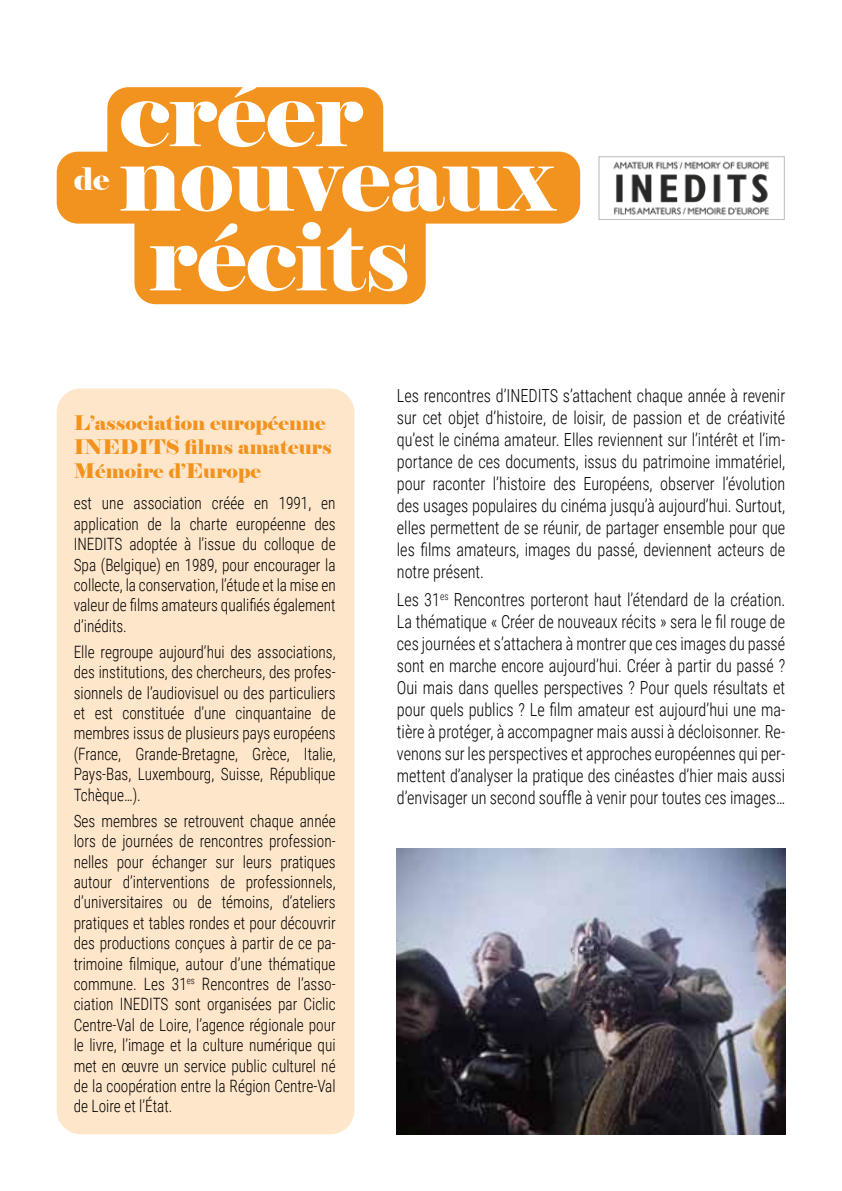
<style>
.page{position:relative;width:842px;height:1191px;background:#fff}
.page>*{position:absolute;margin:0;border:0;box-sizing:border-box;transform-origin:0 0}
.t1{font:93px/79.6px "Elephant";color:#fff}
.t2{font:30.8px "Elephant";color:#fff}
.t3{font:20px/24px "Elephant";color:#f3931f}
.t4{font:300 18px/22px "Roboto Condensed";color:#000;text-align:justify;scale:.9 1}
.t5{font:300 17px/20.4px "Roboto Condensed";color:#000;text-align:justify;scale:.9 1}
</style>
<div class="page">
<div style="left:57px;top:388px;width:297px;height:746px;background:#fee6cb;border-radius:24px"></div>
<img style="left:598px;top:156px;width:187px;height:64px">
<div style="left:57px;top:152px;width:523px;height:72px;background:#f3931f;border-radius:21px"></div>
<div style="left:134px;top:201px;width:292px;height:103px;background:#f3931f;border-radius:21px"></div>
<div style="left:107px;top:87px;width:276px;height:96px;background:#f3931f;border-radius:21px"></div>
<img style="left:397px;top:848px;width:388px;height:286px">
<h2 class="t2" style="left:74px;top:160px;width:37px">de</h2>
<h1 class="t1" style="left:120px;top:75px;width:245px">créer</h1>
<h1 class="t1" style="left:149px;top:139px;width:407px;text-indent:-30px">nouveaux récits</h1>
<p class="t3" style="left:74px;top:411px;width:260px">L’association européenne<br>INEDITS films amateurs<br>Mémoire d’Europe</p>
<p class="t5" style="left:74px;top:492px;width:293px">est une association créée en 1991, en application de la charte européenne des INEDITS adoptée à l’issue du colloque de Spa (Belgique) en 1989, pour encourager la collecte, la conservation, l’étude et la mise en valeur de films amateurs qualifiés également d’inédits.</p>
<p class="t5" style="left:74px;top:641px;width:293px">Elle regroupe aujourd’hui des associations, des institutions, des chercheurs, des profes&shy;sionnels de l’audiovisuel ou des particuliers et est constituée d’une cinquantaine de membres issus de plusieurs pays européens (France, Grande-Bretagne, Grèce, Italie, Pays-Bas, Luxembourg, Suisse, République Tchèque…).</p>
<p class="t5" style="left:74px;top:810px;width:293px">Ses membres se retrouvent chaque année lors de journées de rencontres profession&shy;nelles pour échanger sur leurs pratiques autour d’interventions de professionnels, d’universitaires ou de témoins, d’ateliers pratiques et tables rondes et pour découvrir des productions conçues à partir de ce pa&shy;trimoine filmique, autour d’une thématique commune. Les 31<sup>es</sup> Rencontres de l’asso&shy;ciation INEDITS sont organisées par Ciclic Centre-Val de Loire, l’agence régionale pour le livre, l’image et la culture numérique qui met en œuvre un service public culturel né de la coopération entre la Région Centre-Val de Loire et l’État.</p>
<p class="t4" style="left:397px;top:384px;width:433px">Les rencontres d’INEDITS s’attachent chaque année à revenir sur cet objet d’histoire, de loisir, de passion et de créativité qu’est le cinéma amateur. Elles reviennent sur l’intérêt et l’im&shy;portance de ces documents, issus du patrimoine immatériel, pour raconter l’histoire des Européens, observer l’évolution des usages populaires du cinéma jusqu’à aujourd’hui. Surtout, elles permettent de se réunir, de partager ensemble pour que les films amateurs, images du passé, deviennent acteurs de notre présent.</p>
<p class="t4" style="left:397px;top:587px;width:433px">Les 31<sup>es</sup> Rencontres porteront haut l’étendard de la création.<br>La thématique « Créer de nouveaux récits » sera le fil rouge de ces journées et s’attachera à montrer que ces images du passé sont en marche encore aujourd’hui. Créer à partir du passé ?<br>Oui mais dans quelles perspectives ? Pour quels résultats et pour quels publics ? Le film amateur est aujourd’hui une ma&shy;tière à protéger, à accompagner mais aussi à décloisonner. Re&shy;venons sur les perspectives et approches européennes qui per&shy;mettent d’analyser la pratique des cinéastes d’hier mais aussi d’envisager un second souffle à venir pour toutes ces images…</p>
</div>
